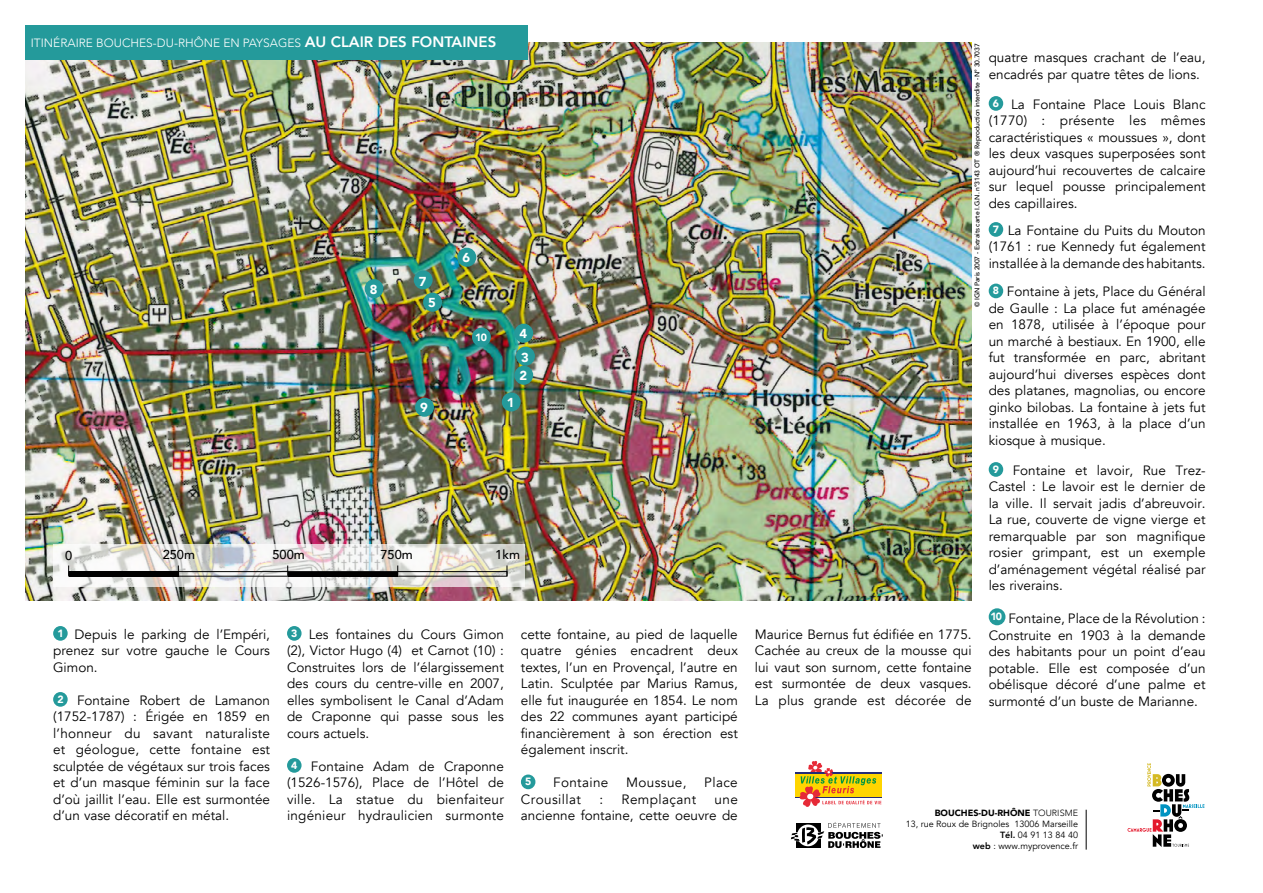
<style>
.page{position:relative;width:1263px;height:893px;background:#fff}
.page>*{position:absolute;margin:0;border:0;box-sizing:border-box;transform-origin:0 0}
.t1{font:13.5px/16.5px "Avenir";color:#000;text-align:justify}
.t2{font:13.5px "Avenir";letter-spacing:.03em;color:#000}
.t3{font:13.5px "Avenir";letter-spacing:.025em;color:#000}
.t4{font:500 12.9px "Avenir";color:#000}
.t5{font:900 12.9px "Avenir";color:#fff}
.t6{font:300 12px "Avenir";color:#fff}
.t7{font:900 10.5px "Avenir";color:#fff}
.t8{font:9px/10.9px "Avenir";color:#000;text-align:right}
.t9{font:500 6.75px "Avenir";letter-spacing:-.02em;color:#000}
.s1{font-weight:800;font-size:15px}
.s2{font-weight:900}
.s3{font-weight:300}
.s4{font-weight:800}
</style>
<div class="page">
<img style="left:26px;top:43px;width:946px;height:557px">
<div style="left:424px;top:293px;width:17px;height:18px;background:#249a9b;border-radius:50%"></div>
<div style="left:423px;top:293px;width:19px;height:19px;border:1px solid #249a9b;border-radius:50%"></div>
<div style="left:515px;top:366px;width:17px;height:18px;background:#249a9b;border-radius:50%"></div>
<div style="left:514px;top:366px;width:19px;height:19px;border:1px solid #249a9b;border-radius:50%"></div>
<div style="left:517px;top:347px;width:17px;height:18px;background:#249a9b;border-radius:50%"></div>
<div style="left:516px;top:347px;width:19px;height:19px;border:1px solid #249a9b;border-radius:50%"></div>
<div style="left:515px;top:324px;width:17px;height:18px;background:#249a9b;border-radius:50%"></div>
<div style="left:514px;top:324px;width:19px;height:19px;border:1px solid #249a9b;border-radius:50%"></div>
<div style="left:458px;top:248px;width:17px;height:18px;background:#249a9b;border-radius:50%"></div>
<div style="left:457px;top:248px;width:19px;height:19px;border:1px solid #249a9b;border-radius:50%"></div>
<div style="left:414px;top:271px;width:18px;height:18px;background:#249a9b;border-radius:50%"></div>
<div style="left:414px;top:270px;width:19px;height:19px;border:1px solid #249a9b;border-radius:50%"></div>
<div style="left:365px;top:280px;width:18px;height:17px;background:#249a9b;border-radius:50%"></div>
<div style="left:365px;top:279px;width:18px;height:19px;border:1px solid #249a9b;border-radius:50%"></div>
<div style="left:416px;top:398px;width:17px;height:18px;background:#249a9b;border-radius:50%"></div>
<div style="left:415px;top:398px;width:19px;height:19px;border:1px solid #249a9b;border-radius:50%"></div>
<div style="left:287px;top:626px;width:15px;height:15px;background:#249a9b;border-radius:50%"></div>
<div style="left:287px;top:758px;width:15px;height:15px;background:#249a9b;border-radius:50%"></div>
<div style="left:521px;top:774px;width:14px;height:15px;background:#249a9b;border-radius:50%"></div>
<div style="left:53px;top:626px;width:15px;height:15px;background:#249a9b;border-radius:50%"></div>
<div style="left:53px;top:692px;width:15px;height:15px;background:#249a9b;border-radius:50%"></div>
<div style="left:989px;top:96px;width:14px;height:15px;background:#249a9b;border-radius:50%"></div>
<div style="left:989px;top:222px;width:14px;height:15px;background:#249a9b;border-radius:50%"></div>
<div style="left:989px;top:284px;width:14px;height:14px;background:#249a9b;border-radius:50%"></div>
<div style="left:989px;top:462px;width:14px;height:15px;background:#249a9b;border-radius:50%"></div>
<div style="left:989px;top:608px;width:16px;height:17px;background:#249a9b;border-radius:50%"></div>
<div style="left:26px;top:26px;width:502px;height:34px;background:#249a9b"></div>
<svg style="left:1127px;top:763px;width:77px;height:84px"></svg>
<hr style="left:1086px;top:810px;width:1px;height:40px;background:#000">
<div style="left:473px;top:328px;width:17px;height:18px;background:#249a9b;border-radius:50%"></div>
<div style="left:472px;top:328px;width:19px;height:19px;border:1px solid #249a9b;border-radius:50%"></div>
<svg style="left:53px;top:544px;width:472px;height:43px"></svg>
<div style="left:68px;top:571px;width:439px;height:6px;border:1px solid #000"></div>
<div style="left:288px;top:572px;width:109px;height:5px;background:#000"></div>
<div style="left:69px;top:572px;width:109px;height:5px;background:#000"></div>
<svg style="left:791px;top:822px;width:92px;height:26px"></svg>
<div style="left:795px;top:774px;width:86px;height:22px;background:#ffd500"></div>
<svg style="left:798px;top:761px;width:83px;height:46px"></svg>
<div style="left:502px;top:393px;width:18px;height:18px;background:#249a9b;border-radius:50%"></div>
<div style="left:502px;top:392px;width:19px;height:19px;border:1px solid #249a9b;border-radius:50%"></div>
<p class="t6" style="left:31px;top:36px;width:467px">ITINÉRAIRE BOUCHES-DU-RHÔNE EN PAYSAGES <span class="s1">AU CLAIR DES FONTAINES</span></p>
<p class="t5" style="left:370px;top:278px;width:9px">8</p>
<p class="t5" style="left:419px;top:270px;width:9px">7</p>
<p class="t5" style="left:428px;top:291px;width:9px">5</p>
<p class="t5" style="left:420px;top:396px;width:9px">9</p>
<p class="t5" style="left:462px;top:247px;width:9px">6</p>
<p class="t7" style="left:475px;top:328px;width:13px">10</p>
<p class="t5" style="left:519px;top:323px;width:9px">4</p>
<p class="t5" style="left:521px;top:346px;width:9px">3</p>
<p class="t5" style="left:519px;top:365px;width:9px">2</p>
<p class="t5" style="left:507px;top:391px;width:9px">1</p>
<p class="t4" style="left:65px;top:544px;width:9px">0</p>
<p class="t4" style="left:163px;top:544px;width:34px">250m</p>
<p class="t4" style="left:272px;top:544px;width:34px">500m</p>
<p class="t4" style="left:380px;top:544px;width:34px">750m</p>
<p class="t4" style="left:495px;top:543px;width:26px">1km</p>
<p class="t1" style="left:53px;top:626px;width:218px;text-indent:4px"><sup>1</sup> Depuis le parking de l’Empéri, prenez sur votre gauche le Cours Gimon.</p>
<p class="t1" style="left:53px;top:692px;width:218px;text-indent:4px"><sup>2</sup> Fontaine Robert de Lamanon (1752-1787) : Érigée en 1859 en l’honneur du savant naturaliste et géologue, cette fontaine est sculptée de végétaux sur trois faces et d’un masque féminin sur la face d’où jaillit l’eau. Elle est surmontée d’un vase décoratif en métal.</p>
<p class="t1" style="left:287px;top:626px;width:218px;text-indent:4px"><sup>3</sup> Les fontaines du Cours Gimon (2), Victor Hugo (4) et Carnot (10) :<br>Construites lors de l’élargissement des cours du centre-ville en 2007, elles symbolisent le Canal d’Adam de Craponne qui passe sous les cours actuels.</p>
<p class="t1" style="left:287px;top:758px;width:218px;text-align:center"><sup>4</sup> Fontaine Adam de Craponne (1526-1576), Place de l’Hôtel de ville. La statue du bienfaiteur ingénieur hydraulicien surmonte</p>
<p class="t1" style="left:521px;top:626px;width:218px">cette fontaine, au pied de laquelle quatre génies encadrent deux textes, l’un en Provençal, l’autre en Latin. Sculptée par Marius Ramus, elle fut inaugurée en 1854. Le nom des 22 communes ayant participé financièrement à son érection est également inscrit.</p>
<p class="t7" style="left:525px;top:772px;width:8px">5</p>
<p class="t3" style="left:553px;top:774px;width:57px">Fontaine</p>
<p class="t3" style="left:626px;top:774px;width:62px">Moussue,</p>
<p class="t1" style="left:704px;top:774px;width:35px">Place</p>
<p class="t2" style="left:521px;top:791px;width:61px">Crousillat</p>
<p class="t1" style="left:599px;top:791px;width:5px">:</p>
<p class="t2" style="left:622px;top:791px;width:76px">Remplaçant</p>
<p class="t1" style="left:521px;top:791px;width:218px;text-align:right">une<br>ancienne fontaine, cette oeuvre de</p>
<p class="t9" style="left:971px;top:307px;width:265px;rotate:-90deg">© IGN Paris 2007 - Extraits carte I.G.N. n°3143 OT ® Reproduction interdite - N° 30.7037</p>
<p class="t1" style="left:989px;top:49px;width:218px">quatre masques crachant de l’eau, encadrés par quatre têtes de lions.</p>
<p class="t1" style="left:989px;top:96px;width:218px;text-indent:4px"><sup>6</sup> La Fontaine Place Louis Blanc (1770) : présente les mêmes caractéristiques « moussues », dont les deux vasques superposées sont aujourd’hui recouvertes de calcaire sur lequel pousse principalement des capillaires.</p>
<p class="t1" style="left:989px;top:222px;width:218px;text-align:center"><sup>7</sup> La Fontaine du Puits du Mouton (1761 : rue Kennedy fut également installée à la demande des habitants.</p>
<p class="t1" style="left:989px;top:283px;width:218px;text-indent:4px"><sup>8</sup> Fontaine à jets, Place du Général de Gaulle : La place fut aménagée en 1878, utilisée à l’époque pour un marché à bestiaux. En 1900, elle fut transformée en parc, abritant aujourd’hui diverses espèces dont des platanes, magnolias, ou encore ginko bilobas. La fontaine à jets fut installée en 1963, à la place d’un kiosque à musique.</p>
<p class="t1" style="left:989px;top:462px;width:218px;text-indent:4px"><sup>9</sup> Fontaine et lavoir, Rue Trez-Castel : Le lavoir est le dernier de la ville. Il servait jadis d’abreuvoir.<br>La rue, couverte de vigne vierge et remarquable par son magnifique rosier grimpant, est un exemple d’aménagement végétal réalisé par les riverains.</p>
<p class="t1" style="left:989px;top:610px;width:218px"><sup>10</sup> Fontaine, Place de la Révolution :<br>Construite en 1903 à la demande des habitants pour un point d’eau potable. Elle est composée d’un obélisque décoré d’une palme et surmonté d’un buste de Marianne.</p>
<p class="t1" style="left:755px;top:626px;width:218px">Maurice Bernus fut édifiée en 1775.<br>Cachée au creux de la mousse qui lui vaut son surnom, cette fontaine est surmontée de deux vasques.<br>La plus grande est décorée de</p>
<p class="t8" style="left:906px;top:807px;width:174px"><span class="s2">BOUCHES-DU-RHÔNE</span> <span class="s3">TOURISME<br></span>13, rue Roux de Brignoles 13006 Marseille<br><span class="s4">Tél.</span> 04 91 13 84 40<br><span class="s4">web</span> : www.myprovence.fr</p>
</div>
